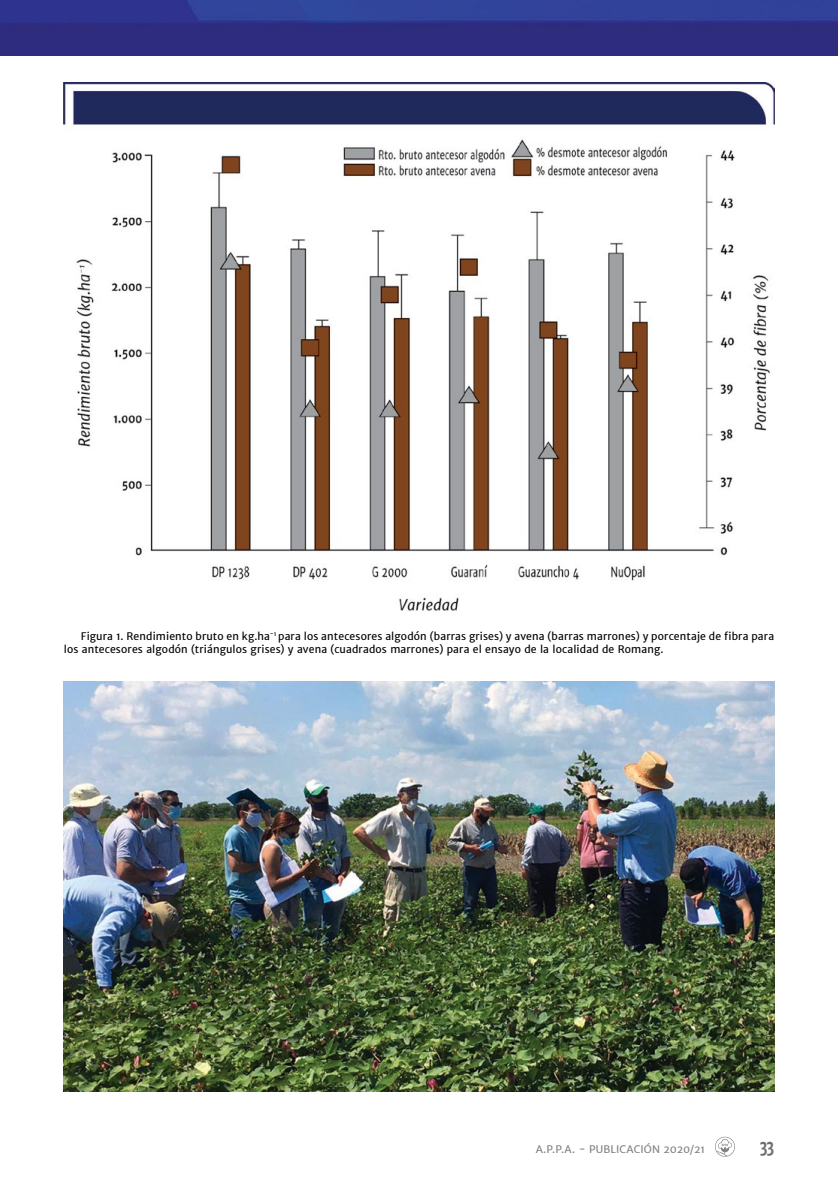
<style>
.page{position:relative;width:838px;height:1187px;background:#fff}
.page>*{position:absolute;margin:0;border:0;box-sizing:border-box;transform-origin:0 0}
.t1{font:700 18px "Merriweather Sans";color:#6d6e71;scale:.75 1}
.t2{font:10.5px/12.6px "Merriweather Sans";letter-spacing:.015em;color:#000}
.t3{font:10.5px "Merriweather Sans";letter-spacing:.01em;color:#808285}
</style>
<div class="page">
<svg style="left:715px;top:1136px;width:20px;height:20px"></svg>
<img style="left:0;top:0;width:838px;height:55px">
<img style="left:64px;top:82px;width:710px;height:529px">
<img style="left:64px;top:681px;width:710px;height:410px">
<p class="t2" style="left:64px;top:629px;width:712px;text-indent:17px">Figura 1. Rendimiento bruto en kg.ha<sup>-1</sup> para los antecesores algodón (barras grises) y avena (barras marrones) y porcentaje de fibra para los antecesores algodón (triángulos grises) y avena (cuadrados marrones) para el ensayo de la localidad de Romang.</p>
<p class="t3" style="left:535px;top:1141px;width:171px">A.P.P.A. - PUBLICACIÓN 2020/21</p>
<h1 class="t1" style="left:759px;top:1134px;width:21px">33</h1>
</div>
